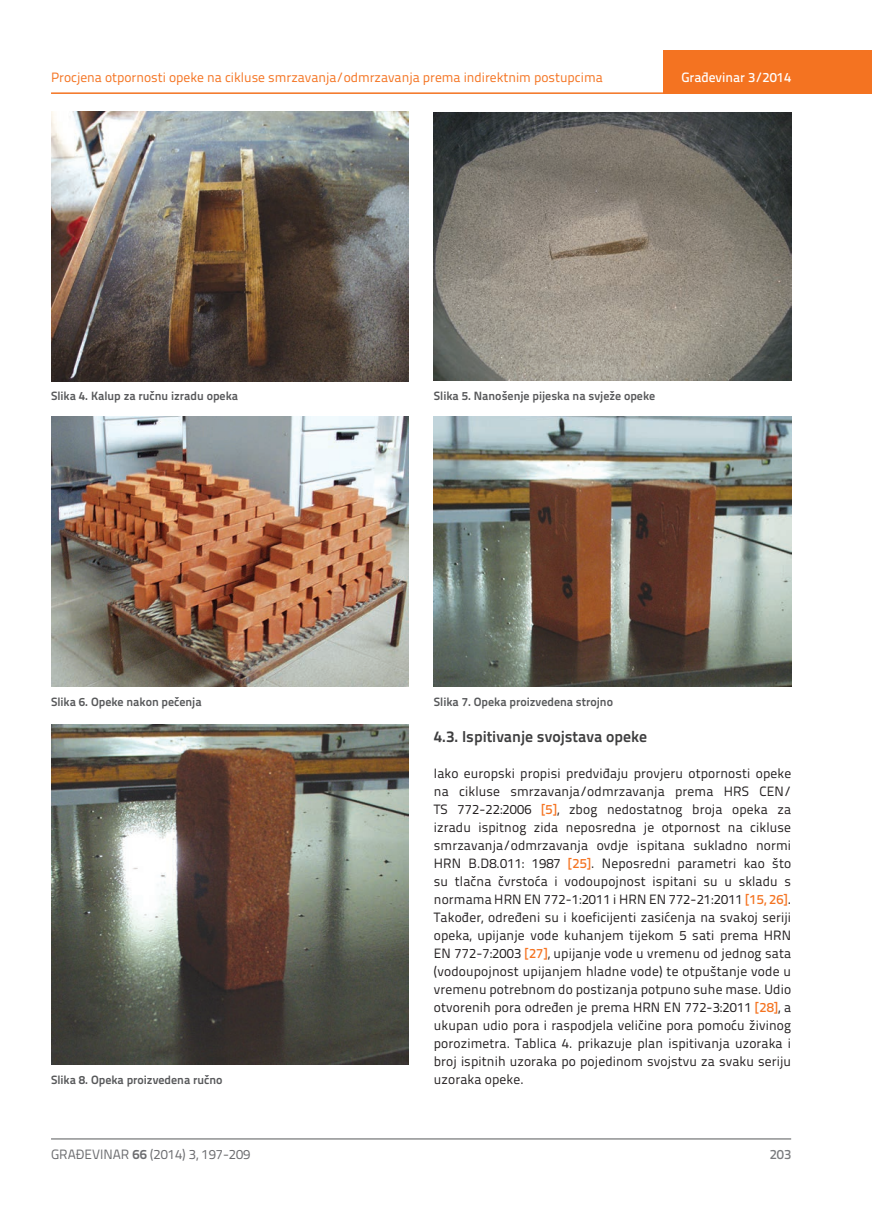
<style>
.page{position:relative;width:872px;height:1212px;background:#fff}
.page>*{position:absolute;margin:0;border:0;box-sizing:border-box;transform-origin:0 0}
.t1{font:700 15.75px "Titillium Text 22 L";color:#3e3e3f}
.t2{font:13.5px/18px "Titillium Text 22 L";letter-spacing:.01em;color:#231f20;text-align:justify}
.t3{font:13.5px "Titillium Text 22 L";color:#f47321}
.t4{font:13.5px "Titillium Text 22 L";color:#6c6d70}
.t5{font:500 13.5px "Titillium Text 22 L";color:#fff}
.t6{font:500 13.5px "Titillium Text 22 L";color:#787a7d}
.t7{font:700 12px "Titillium Text 22 L";color:#57585a}
.s1{font-weight:500;color:#f47321}
.s2{font-weight:700}
</style>
<div class="page">
<hr style="left:51px;top:92px;width:821px;height:2px;background:#f47321">
<div style="left:663px;top:50px;width:209px;height:44px;background:#f47321"></div>
<hr style="left:51px;top:1139px;width:740px;height:1px;background:#57585a">
<img style="left:51px;top:112px;width:357px;height:270px">
<img style="left:434px;top:113px;width:357px;height:268px">
<img style="left:51px;top:416px;width:357px;height:270px">
<img style="left:434px;top:416px;width:357px;height:270px">
<img style="left:51px;top:724px;width:357px;height:340px">
<p class="t3" style="left:51px;top:68px;width:553px">Procjena otpornosti opeke na cikluse smrzavanja/odmrzavanja prema indirektnim postupcima</p>
<p class="t5" style="left:681px;top:67px;width:111px">Građevinar 3/2014</p>
<p class="t7" style="left:51px;top:386px;width:189px">Slika 4. Kalup za ručnu izradu opeka</p>
<p class="t7" style="left:434px;top:386px;width:223px">Slika 5. Nanošenje pijeska na svježe opeke</p>
<p class="t7" style="left:51px;top:692px;width:152px">Slika 6. Opeke nakon pečenja</p>
<p class="t7" style="left:434px;top:692px;width:181px">Slika 7. Opeka proizvedena strojno</p>
<p class="t7" style="left:51px;top:1071px;width:173px">Slika 8. Opeka proizvedena ručno</p>
<p class="t1" style="left:434px;top:724px;width:215px">4.3. Ispitivanje svojstava opeke</p>
<p class="t2" style="left:434px;top:764px;width:359px">Iako europski propisi predviđaju provjeru otpornosti opeke na cikluse smrzavanja/odmrzavanja prema HRS CEN/ TS 772-22:2006 <span class="s1">[5]</span>, zbog nedostatnog broja opeka za izradu ispitnog zida neposredna je otpornost na cikluse smrzavanja/odmrzavanja ovdje ispitana sukladno normi HRN B.D8.011: 1987 <span class="s1">[25]</span>. Neposredni parametri kao što su tlačna čvrstoća i vodoupojnost ispitani su u skladu s normama HRN EN 772-1:2011 i HRN EN 772-21:2011 <span class="s1">[15, 26]</span>.<br>Također, određeni su i koeficijenti zasićenja na svakoj seriji opeka, upijanje vode kuhanjem tijekom 5 sati prema HRN EN 772-7:2003 <span class="s1">[27]</span>, upijanje vode u vremenu od jednog sata (vodoupojnost upijanjem hladne vode) te otpuštanje vode u vremenu potrebnom do postizanja potpuno suhe mase. Udio otvorenih pora određen je prema HRN EN 772-3:2011 <span class="s1">[28]</span>, a ukupan udio pora i raspodjela veličine pora pomoću živinog porozimetra. Tablica 4. prikazuje plan ispitivanja uzoraka i broj ispitnih uzoraka po pojedinom svojstvu za svaku seriju uzoraka opeke.</p>
<p class="t4" style="left:51px;top:1144px;width:201px">GRAĐEVINAR <span class="s2">66</span> (2014) 3, 197-209</p>
<p class="t6" style="left:769px;top:1144px;width:23px">203</p>
</div>
